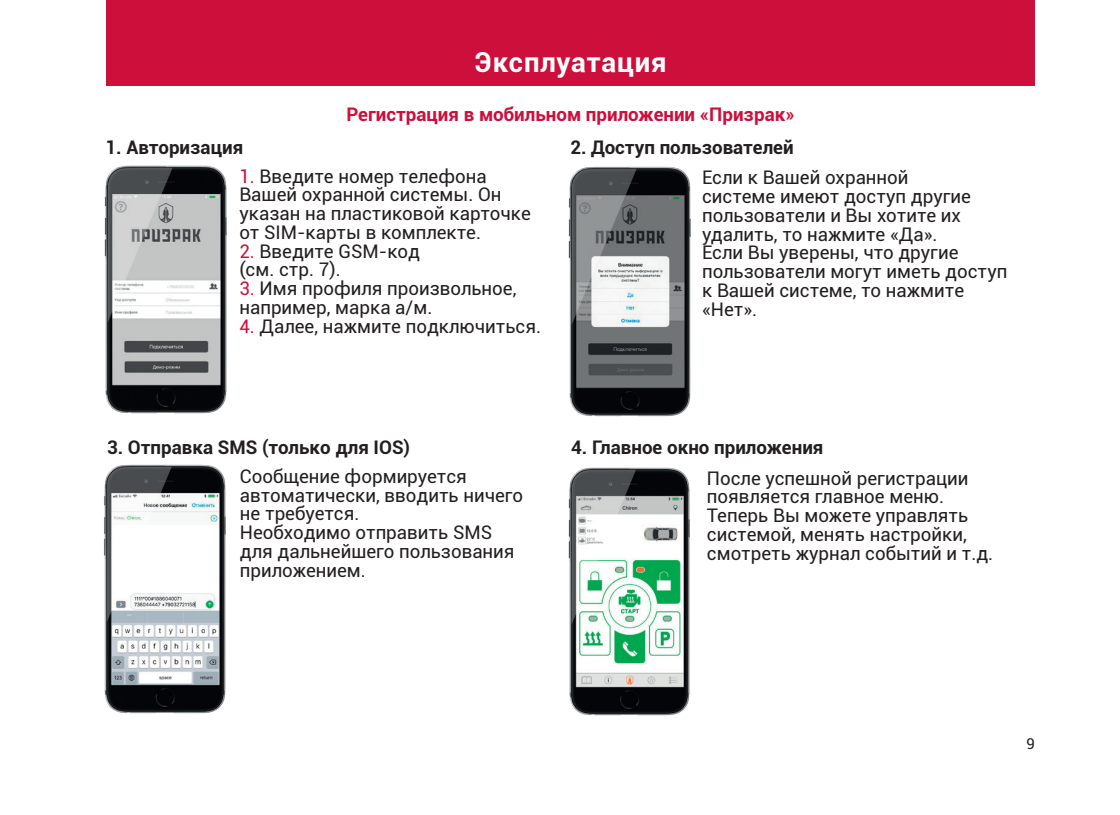
<style>
.page{position:relative;width:1120px;height:815px;background:#fff}
.page>*{position:absolute;margin:0;border:0;box-sizing:border-box;transform-origin:0 0}
.t1{font:700 27.5px "Roboto";letter-spacing:.03em;color:#fff}
.t2{font:18.75px/18.8px "Roboto";color:#231f20}
.t3{font:700 18.75px "Roboto";color:#231f20}
.t4{font:700 18.75px "Roboto";color:#cd0f3b}
.t5{font:15px "Roboto";color:#231f20}
.s1{color:#cd0f3b}
</style>
<div class="page">
<div style="left:106px;top:0;width:929px;height:85px;background:#cd0f3b"></div>
<img style="left:104px;top:165px;width:123px;height:249px">
<img style="left:568px;top:166px;width:123px;height:251px">
<img style="left:103px;top:464px;width:123px;height:250px">
<img style="left:568px;top:467px;width:122px;height:249px">
<p class="t3" style="left:106px;top:134px;width:139px">1. Авторизация</p>
<h1 class="t1" style="left:474px;top:42px;width:194px">Эксплуатация</h1>
<p class="t4" style="left:346px;top:101px;width:450px">Регистрация в мобильном приложении «Призрак»</p>
<p class="t3" style="left:570px;top:134px;width:225px">2. Доступ пользователей</p>
<p class="t2" style="left:239px;top:166px;width:293px"><span class="s1">1.</span> Введите номер телефона<br>Вашей охранной системы. Он указан на пластиковой карточке от SIM-карты в комплекте.</p>
<p class="t2" style="left:239px;top:241px;width:182px"><span class="s1">2.</span> Введите GSM-код (см. стр. 7).</p>
<p class="t2" style="left:239px;top:278px;width:278px"><span class="s1">3.</span> Имя профиля произвольное, например, марка а/м.</p>
<p class="t2" style="left:239px;top:316px;width:303px"><span class="s1">4.</span> Далее, нажмите подключиться.</p>
<p class="t2" style="left:702px;top:168px;width:307px">Если к Вашей охранной<br>системе имеют доступ другие пользователи и Вы хотите их удалить, то нажмите «Да».<br>Если Вы уверены, что другие пользователи могут иметь доступ к Вашей системе, то нажмите «Нет».</p>
<p class="t3" style="left:107px;top:434px;width:305px">3. Отправка SMS (только для IOS)</p>
<p class="t2" style="left:240px;top:466px;width:285px">Сообщение формируется автоматически, вводить ничего не требуется.<br>Необходимо отправить SMS для дальнейшего пользования приложением.</p>
<p class="t3" style="left:571px;top:434px;width:254px">4. Главное окно приложения</p>
<p class="t2" style="left:707px;top:468px;width:288px">После успешной регистрации появляется главное меню.<br>Теперь Вы можете управлять системой, менять настройки, смотреть журнал событий и т.д.</p>
<p class="t5" style="left:1026px;top:733px;width:10px">9</p>
</div>
